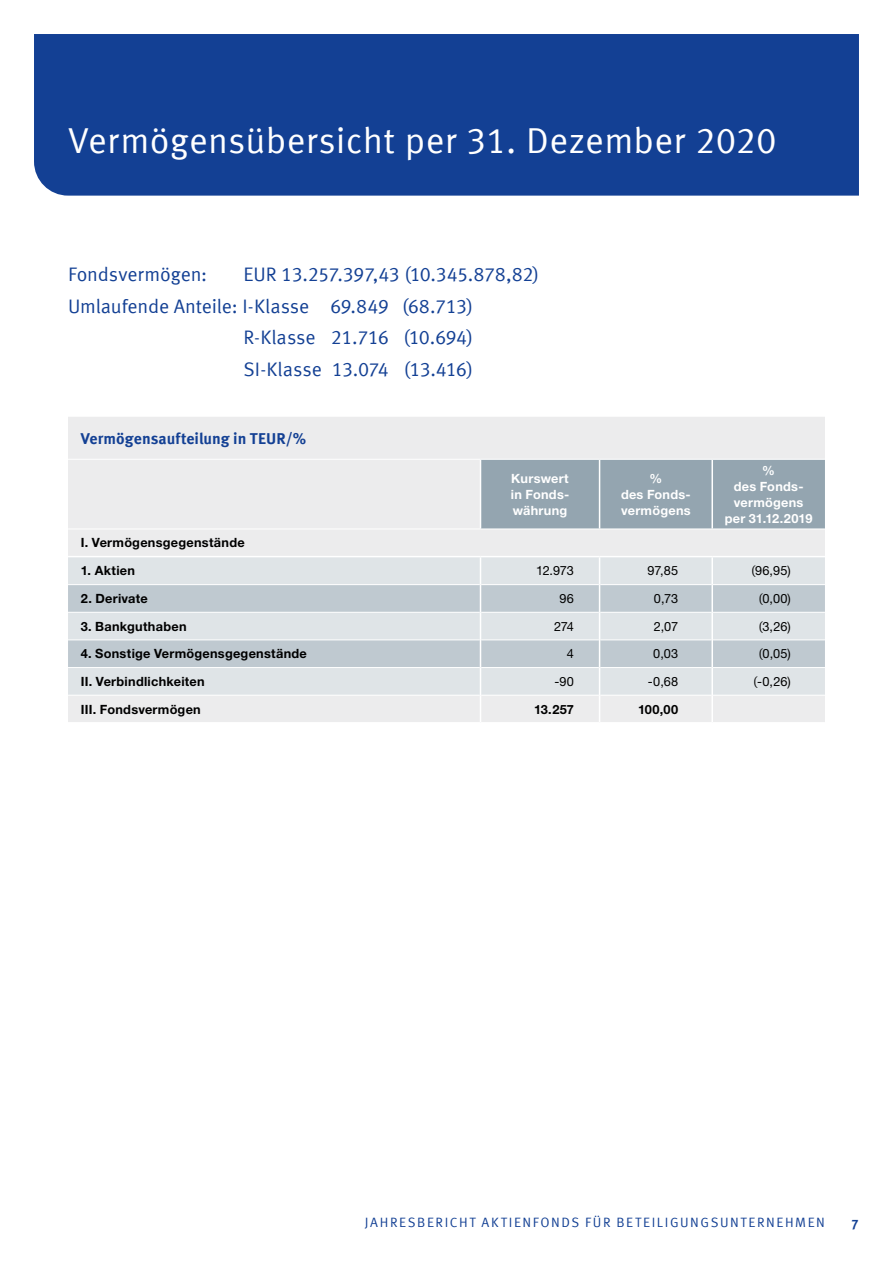
<style>
.page{position:relative;width:893px;height:1263px;background:#fff}
.page>*{position:absolute;margin:0;border:0;box-sizing:border-box;transform-origin:0 0}
.t1{font:36px "Meta Offc Pro Norm";letter-spacing:.01em;color:#fff}
.t2{font:19.5px "Meta Offc Pro Norm";letter-spacing:-.015em;color:#134094}
.t3{font:19.5px "Meta Offc Pro Norm";letter-spacing:-.035em;color:#134094}
.t4{font:700 15.75px "Meta Offc Pro";color:#134094}
.t5{font:13.5px "Meta Offc Pro Norm";letter-spacing:.115em;color:#134094}
.t6{font:700 13.5px "Meta Offc Pro";color:#134094}
.t7{font:700 12.75px "Helvetica Neue LTW1 G";letter-spacing:.02em;color:#000}
.t8{font:700 12.75px/15.9px "Helvetica Neue LTW1 G";letter-spacing:.02em;color:#fff;text-align:center}
.t9{font:12.75px "Helvetica Neue LTW1 G";letter-spacing:-.005em;color:#000}
.s1{font-family:"Meta Offc Pro Norm"}
</style>
<div class="page">
<div style="left:34px;top:34px;width:825px;height:162px;background:#134094"></div>
<div style="left:68px;top:417px;width:757px;height:305px;background:#ececed"></div>
<div style="left:481px;top:460px;width:344px;height:69px;background:#94a5b0"></div>
<div style="left:68px;top:557px;width:757px;height:138px;background:#dfe4e7"></div>
<svg style="left:68px;top:585px;width:757px;height:82px;background:#cad2d7"></svg>
<hr style="left:68px;top:459px;width:412px;height:1px;background:#fff">
<hr style="left:480px;top:459px;width:120px;height:1px;background:#fff">
<hr style="left:600px;top:459px;width:112px;height:1px;background:#fff">
<hr style="left:712px;top:459px;width:113px;height:1px;background:#fff">
<hr style="left:481px;top:612px;width:118px;height:1px;background:#fff">
<hr style="left:600px;top:612px;width:111px;height:1px;background:#fff">
<hr style="left:713px;top:612px;width:112px;height:1px;background:#fff">
<hr style="left:481px;top:667px;width:118px;height:1px;background:#fff">
<hr style="left:600px;top:667px;width:111px;height:1px;background:#fff">
<hr style="left:713px;top:667px;width:112px;height:1px;background:#fff">
<hr style="left:68px;top:529px;width:412px;height:1px;background:#fff">
<hr style="left:480px;top:529px;width:120px;height:1px;background:#fff">
<hr style="left:600px;top:529px;width:112px;height:1px;background:#fff">
<hr style="left:712px;top:529px;width:113px;height:1px;background:#fff">
<hr style="left:68px;top:584px;width:412px;height:1px;background:#fff">
<hr style="left:481px;top:584px;width:118px;height:1px;background:#fff">
<hr style="left:600px;top:584px;width:111px;height:1px;background:#fff">
<hr style="left:713px;top:584px;width:112px;height:1px;background:#fff">
<hr style="left:68px;top:612px;width:412px;height:1px;background:#fff">
<hr style="left:68px;top:639px;width:412px;height:1px;background:#fff">
<hr style="left:481px;top:639px;width:118px;height:1px;background:#fff">
<hr style="left:600px;top:639px;width:111px;height:1px;background:#fff">
<hr style="left:713px;top:639px;width:112px;height:1px;background:#fff">
<hr style="left:68px;top:667px;width:412px;height:1px;background:#fff">
<hr style="left:68px;top:695px;width:412px;height:1px;background:#fff">
<hr style="left:481px;top:695px;width:118px;height:1px;background:#fff">
<hr style="left:600px;top:695px;width:111px;height:1px;background:#fff">
<hr style="left:713px;top:695px;width:112px;height:1px;background:#fff">
<hr style="left:68px;top:556px;width:412px;height:1px;background:#fff">
<hr style="left:480px;top:556px;width:120px;height:1px;background:#fff">
<hr style="left:600px;top:556px;width:112px;height:1px;background:#fff">
<hr style="left:712px;top:556px;width:113px;height:1px;background:#fff">
<hr style="left:480px;top:460px;width:1px;height:69px;background:#fff">
<hr style="left:599px;top:460px;width:1px;height:69px;background:#fff">
<svg style="left:480px;top:557px;width:1px;height:165px"></svg>
<svg style="left:599px;top:557px;width:1px;height:165px"></svg>
<hr style="left:711px;top:460px;width:2px;height:69px;background:#fff">
<hr style="left:711px;top:557px;width:2px;height:28px;background:#fff">
<hr style="left:711px;top:585px;width:2px;height:27px;background:#fff">
<hr style="left:711px;top:612px;width:2px;height:28px;background:#fff">
<hr style="left:711px;top:640px;width:2px;height:27px;background:#fff">
<hr style="left:711px;top:667px;width:2px;height:28px;background:#fff">
<hr style="left:711px;top:695px;width:2px;height:27px;background:#fff">
<h1 class="t1" style="left:68px;top:113px;width:710px">Vermögensübersicht per 31. Dezember 2020</h1>
<h2 class="t2" style="left:68px;top:259px;width:141px">Fondsvermögen:</h2>
<h2 class="t2" style="left:244px;top:259px;width:297px">EU R 13.257.397,43 (10.345.878,82)</h2>
<h2 class="t2" style="left:68px;top:291px;width:406px">U mlaufende Anteile: I-Klasse 69.849 (68.713)</h2>
<h2 class="t2" style="left:244px;top:323px;width:231px">R-Klasse 21.716 (10.694)</h2>
<h2 class="t3" style="left:244px;top:355px;width:231px">SI-Klasse 13.074 (13.416)</h2>
<p class="t4" style="left:81px;top:426px;width:227px">Vermögensaufteilung in TEUR/%</p>
<p class="t8" style="left:511px;top:470px;width:60px;text-align:justify">Kurswert in Fonds&shy;währung</p>
<p class="t8" style="left:621px;top:470px;width:71px">%<br>des Fonds&shy;vermögens</p>
<p class="t8" style="left:725px;top:462px;width:89px">%<br>des Fonds&shy;vermögens per 31.12.2019</p>
<p class="t7" style="left:81px;top:535px;width:165px">I. Vermögensgegenstände</p>
<p class="t7" style="left:81px;top:563px;width:56px">1. Aktien</p>
<p class="t9" style="left:536px;top:563px;width:39px">12.973</p>
<p class="t9" style="left:648px;top:563px;width:32px">97,85</p>
<p class="t9" style="left:751px;top:563px;width:41px"><span class="s1">(</span>96,95)</p>
<p class="t7" style="left:81px;top:591px;width:69px">2. Derivate</p>
<p class="t9" style="left:560px;top:591px;width:16px">96</p>
<p class="t9" style="left:654px;top:591px;width:26px">0,73</p>
<p class="t9" style="left:758px;top:591px;width:34px"><span class="s1">(</span>0,00)</p>
<p class="t7" style="left:81px;top:618px;width:107px">3. Bankguthaben</p>
<p class="t9" style="left:554px;top:618px;width:22px">274</p>
<p class="t9" style="left:654px;top:618px;width:26px">2,07</p>
<p class="t9" style="left:758px;top:618px;width:34px"><span class="s1">(</span>3,26)</p>
<p class="t7" style="left:81px;top:646px;width:228px">4. Sonstige Vermögensgegenstände</p>
<p class="t9" style="left:567px;top:646px;width:9px">4</p>
<p class="t9" style="left:653px;top:646px;width:26px">0,03</p>
<p class="t9" style="left:758px;top:646px;width:34px"><span class="s1">(</span>0,05)</p>
<p class="t7" style="left:81px;top:673px;width:125px">II. Verbindlichkeiten</p>
<p class="t9" style="left:554px;top:673px;width:21px">-90</p>
<p class="t9" style="left:648px;top:673px;width:32px">-0,68</p>
<p class="t9" style="left:753px;top:673px;width:39px"><span class="s1">(</span>-0,26)</p>
<p class="t7" style="left:81px;top:701px;width:122px">III. Fondsvermögen</p>
<p class="t7" style="left:534px;top:701px;width:42px">13.257</p>
<p class="t7" style="left:638px;top:701px;width:42px">100,00</p>
<p class="t5" style="left:365px;top:1211px;width:269px">JAHRESBERICHT Aktienfonds für Betei</p>
<p class="t5" style="left:657px;top:1211px;width:93px">ligungsunter</p>
<p class="t5" style="left:766px;top:1211px;width:60px">nehmen</p>
<p class="t6" style="left:851px;top:1214px;width:9px">7</p>
</div>
